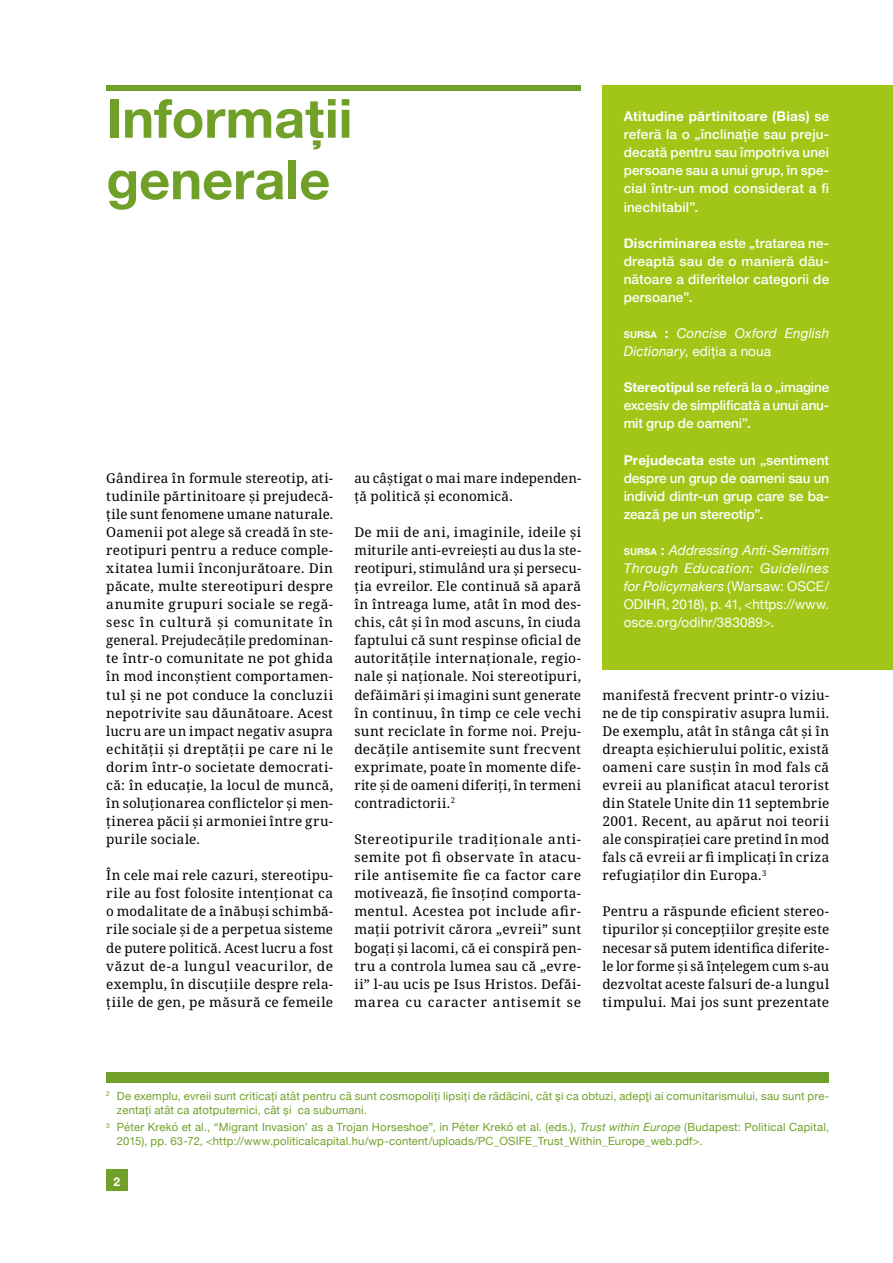
<style>
.page{position:relative;width:893px;height:1263px;background:#fff}
.page>*{position:absolute;margin:0;border:0;box-sizing:border-box;transform-origin:0 0}
.t1{font:700 54px/61.5px "Helvetica Neue";color:#71a029}
.t2{font:13.5px/18px "Noto Serif";letter-spacing:.02em;color:#000;text-align:justify}
.t3{font:500 13.5px/18px "Helvetica Neue";letter-spacing:.005em;color:#fff;text-align:justify}
.t4{font:13.5px/18px "Helvetica Neue";letter-spacing:.01em;color:#fff;text-align:justify}
.t5{font:italic 13.5px/18.1px "Helvetica Neue";letter-spacing:.01em;color:#fff}
.t6{font:700 12px "Helvetica Neue";color:#fff}
.t7{font:11.25px/13.5px "Helvetica Neue";letter-spacing:.015em;color:#71a029}
.s1{font-weight:700}
.s2{font-weight:700;font-style:normal;font-size:9.45px}
.s3{font-weight:700;font-style:normal}
.s4{font-style:normal}
.s5{font-weight:700;font-size:9.45px}
.s6{font-style:italic}
</style>
<div class="page">
<div style="left:106px;top:85px;width:475px;height:5px;background:#71a029"></div>
<div style="left:106px;top:1169px;width:22px;height:22px;background:#71a029"></div>
<div style="left:106px;top:1072px;width:723px;height:11px;background:#71a029"></div>
<div style="left:602px;top:85px;width:291px;height:585px;background:#a2c617"></div>
<h1 class="t1" style="left:106px;top:89px;width:248px">Informații generale</h1>
<p class="t2" style="left:106px;top:469px;width:228px">Gândirea în formule stereotip, ati&shy;tudinile părtinitoare și prejudecă&shy;țile sunt fenomene umane naturale.<br>Oamenii pot alege să creadă în ste&shy;reotipuri pentru a reduce comple&shy;xitatea lumii înconjurătoare. Din păcate, multe stereotipuri despre anumite grupuri sociale se regă&shy;sesc în cultură și comunitate în general. Prejudecățile predominan&shy;te într-o comunitate ne pot ghida în mod inconștient comportamen&shy;tul și ne pot conduce la concluzii nepotrivite sau dăunătoare. Acest lucru are un impact negativ asupra echității și dreptăţii pe care ni le dorim într-o societate democrati&shy;că: în educație, la locul de muncă, în soluționarea conflictelor și men&shy;ținerea păcii și armoniei între gru&shy;purile sociale.</p>
<p class="t2" style="left:106px;top:867px;width:228px">În cele mai rele cazuri, stereotipu&shy;rile au fost folosite intenționat ca o modalitate de a înăbuși schimbă&shy;rile sociale și de a perpetua sisteme de putere politică. Acest lucru a fost văzut de-a lungul veacurilor, de exemplu, în discuțiile despre rela&shy;țiile de gen, pe măsură ce femeile</p>
<p class="t2" style="left:354px;top:469px;width:228px">au câștigat o mai mare independen&shy;ță politică și economică.</p>
<p class="t2" style="left:354px;top:523px;width:228px">De mii de ani, imaginile, ideile și miturile anti-evreiești au dus la ste&shy;reotipuri, stimulând ura și persecu&shy;ția evreilor. Ele continuă să apară în întreaga lume, atât în mod des&shy;chis, cât și în mod ascuns, în ciuda faptului că sunt respinse oficial de autoritățile internaționale, regio&shy;nale și naționale. Noi stereotipuri, defăimări și imagini sunt generate în continuu, în timp ce cele vechi sunt reciclate în forme noi. Preju&shy;decățile antisemite sunt frecvent exprimate, poate în momente dife&shy;rite și de oameni diferiți, în termeni contradictorii.<sup>2</sup></p>
<p class="t2" style="left:354px;top:831px;width:228px">Stereotipurile tradiționale anti&shy;semite pot fi observate în atacu&shy;rile antisemite fie ca factor care motivează, fie însoțind comporta&shy;mentul. Acestea pot include afir&shy;mații potrivit cărora „evreii” sunt bogați și lacomi, că ei conspiră pen&shy;tru a controla lumea sau că „evre&shy;ii” l-au ucis pe Isus Hristos. Defăi&shy;marea cu caracter antisemit se</p>
<p class="t3" style="left:624px;top:106px;width:207px"><span class="s1">Atitudine părtinitoare (Bias)</span> se referă la o „înclinație sau preju&shy;decată pentru sau împotriva unei persoane sau a unui grup, în spe&shy;cial într-un mod considerat a fi inechitabil”.</p>
<p class="t3" style="left:624px;top:233px;width:207px"><span class="s1">Discriminarea</span> este „tratarea ne&shy;dreaptă sau de o manieră dău&shy;nătoare a diferitelor categorii de persoane”.</p>
<p class="t5" style="left:624px;top:325px;width:207px"><span class="s2">SURSA</span> <span class="s3">:</span> Concise Oxford English<br>Dictionary<span class="s4">, ediția a noua</span></p>
<p class="t3" style="left:624px;top:377px;width:207px"><span class="s1">Stereotipul</span> se referă la o „imagine excesiv de simplificată a unui anu&shy;mit grup de oameni”.</p>
<p class="t3" style="left:624px;top:450px;width:207px"><span class="s1">Prejudecata</span> este un „sentiment despre un grup de oameni sau un individ dintr-un grup care se ba&shy;zează pe un stereotip”.</p>
<p class="t4" style="left:624px;top:542px;width:207px"><span class="s5">SURSA</span> <span class="s1">:</span> <span class="s6">Addressing Anti-Semitism Through Education: Guidelines for Policymakers</span> (Warsaw: OSCE/ ODIHR, 2018), p. 41, &lt;https://www. osce.org/odihr/383089&gt;.</p>
<p class="t2" style="left:602px;top:686px;width:228px">manifestă frecvent printr-o viziu&shy;ne de tip conspirativ asupra lumii.<br>De exemplu, atât în stânga cât și în dreapta eşichierului politic, există oameni care susțin în mod fals că evreii au planificat atacul terorist din Statele Unite din 11 septembrie 2001. Recent, au apărut noi teorii ale conspirației care pretind în mod fals că evreii ar fi implicați în criza refugiaților din Europa.<sup>3</sup></p>
<p class="t2" style="left:602px;top:903px;width:228px">Pentru a răspunde eficient stereo&shy;tipurilor și concepțiilor greșite este necesar să putem identifica diferite&shy;le lor forme și să înțelegem cum s-au dezvoltat aceste falsuri de-a lungul timpului. Mai jos sunt prezentate</p>
<p class="t7" style="left:117px;top:1090px;width:714px;text-indent:-11px"><sup>2</sup> De exemplu, evreii sunt criticați atât pentru că sunt cosmopoliți lipsiți de rădăcini, cât și ca obtuzi, adepţi ai comunitarismului, sau sunt pre&shy;zentați atât ca atotputernici, cât și ca subumani.</p>
<p class="t7" style="left:117px;top:1121px;width:714px;text-indent:-11px"><sup>3</sup> Péter Krekó et al., “Migrant Invasion’ as a Trojan Horseshoe”, in Péter Krekó et al. (eds.), <span class="s6">Trust within Europe</span> (Budapest: Political Capital,<br>2015), pp. 63-72, &lt;http://www.politicalcapital.hu/wp-content/uploads/PC_OSIFE_Trust_Within_Europe_web.pdf&gt;.</p>
<p class="t6" style="left:114px;top:1172px;width:8px">2</p>
</div>
